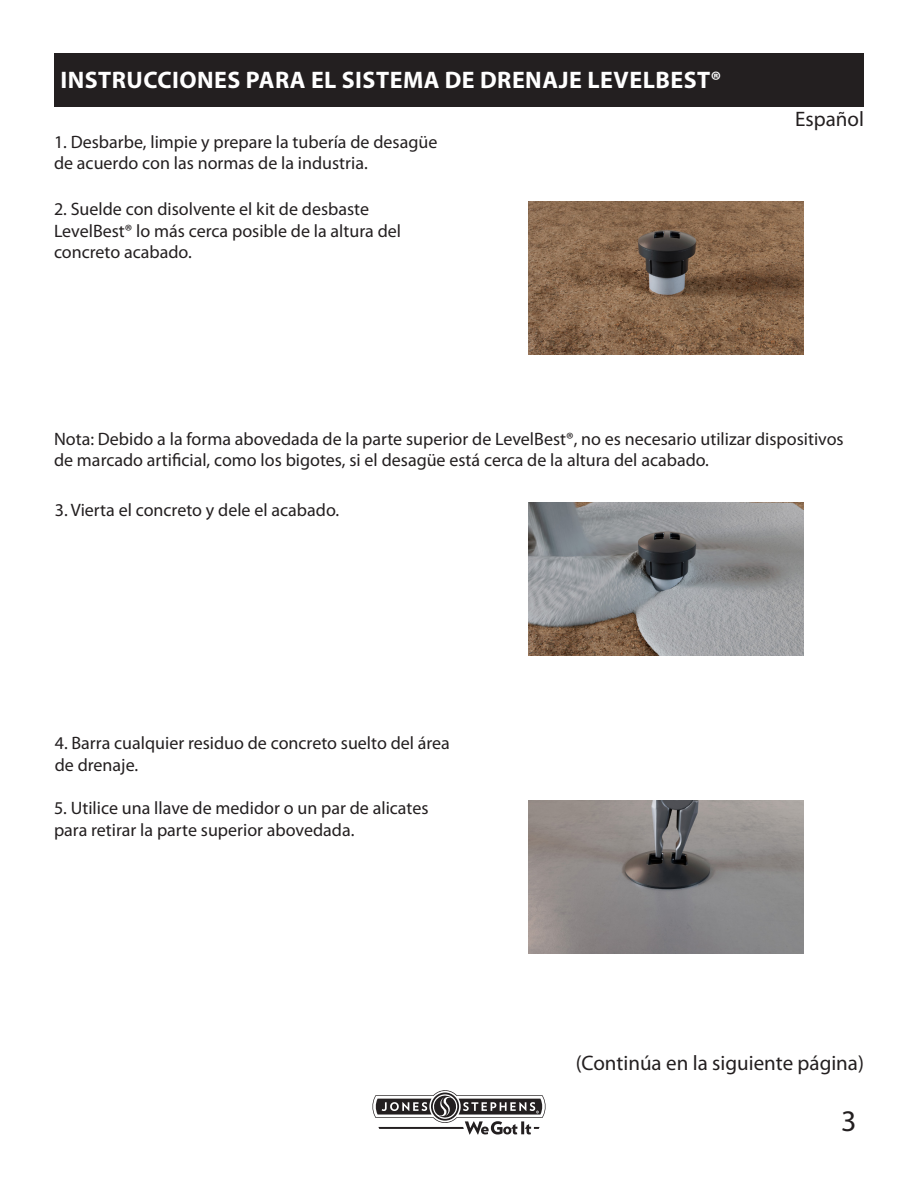
<style>
.page{position:relative;width:918px;height:1188px;background:#fff}
.page>*{position:absolute;margin:0;border:0;box-sizing:border-box;transform-origin:0 0}
.t1{font:30px "Myriad Pro";color:#231f20}
.t2{font:700 24px "Myriad Pro";letter-spacing:.02em;color:#fff}
.t3{font:21px "Myriad Pro";color:#231f20}
.t4{font:18px/21.6px "Myriad Pro";color:#231f20}
</style>
<div class="page">
<svg style="left:372px;top:1090px;width:174px;height:45px"></svg>
<div style="left:54px;top:54px;width:810px;height:53px;background:#231f20"></div>
<img style="left:529px;top:202px;width:274px;height:153px">
<img style="left:529px;top:503px;width:274px;height:153px">
<img style="left:529px;top:801px;width:274px;height:153px">
<h2 class="t2" style="left:60px;top:64px;width:663px">INSTRUCCIONES PARA EL SISTEMA DE DRENAJE LEVELBEST®</h2>
<p class="t4" style="left:54px;top:131px;width:385px">1. Desbarbe, limpie y prepare la tubería de desagüe de acuerdo con las normas de la industria.</p>
<p class="t4" style="left:54px;top:198px;width:349px">2. Suelde con disolvente el kit de desbaste<br>LevelBest® lo más cerca posible de la altura del concreto acabado.</p>
<p class="t3" style="left:795px;top:106px;width:70px">Español</p>
<p class="t4" style="left:54px;top:428px;width:791px">Nota: Debido a la forma abovedada de la parte superior de LevelBest®, no es necesario utilizar dispositivos de marcado artificial, como los bigotes, si el desagüe está cerca de la altura del acabado.</p>
<p class="t4" style="left:55px;top:499px;width:286px">3. Vierta el concreto y dele el acabado.</p>
<p class="t4" style="left:55px;top:732px;width:397px">4. Barra cualquier residuo de concreto suelto del área de drenaje.</p>
<p class="t4" style="left:54px;top:797px;width:376px">5. Utilice una llave de medidor o un par de alicates para retirar la parte superior abovedada.</p>
<p class="t3" style="left:576px;top:1050px;width:290px">(Continúa en la siguiente página)</p>
<h1 class="t1" style="left:841px;top:1102px;width:17px">3</h1>
</div>
